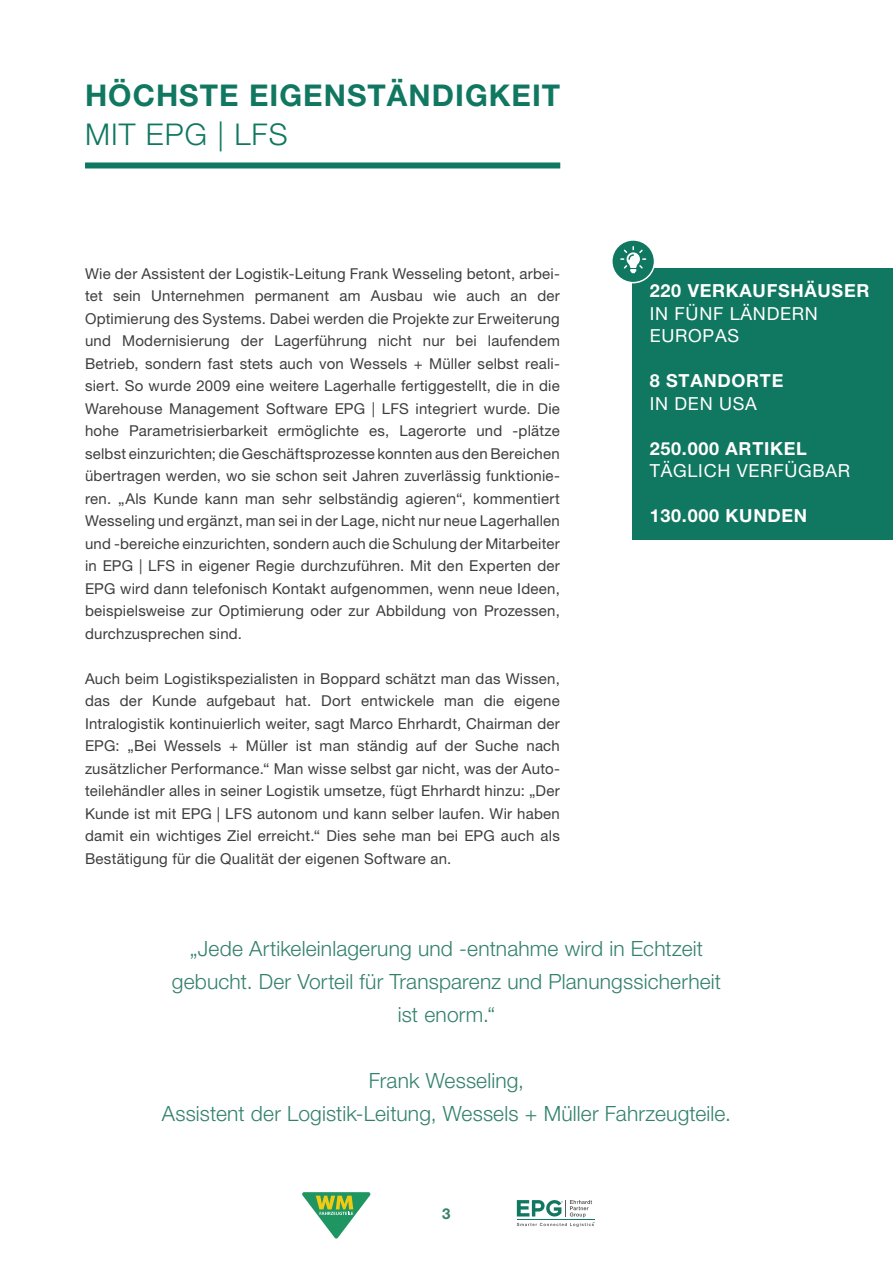
<style>
.page{position:relative;width:893px;height:1263px;background:#fff}
.page>*{position:absolute;margin:0;border:0;box-sizing:border-box;transform-origin:0 0}
.t1{font:700 30px "Helvetica Neue LT Pro";letter-spacing:.035em;color:#107760}
.t2{font:300 30px "Helvetica Neue LT Pro";letter-spacing:.035em;color:#107760}
.t3{font:300 21px/33px "Helvetica Neue LT Pro";letter-spacing:.01em;color:#33816c;text-align:center}
.t4{font:700 18px "Helvetica Neue LT Pro";letter-spacing:.04em;color:#fff}
.t5{font:18px/22.5px "Helvetica Neue LT Pro";letter-spacing:.04em;color:#fff}
.t6{font:15px/22.5px "Helvetica Neue LT Pro";letter-spacing:.015em;color:#3f3e3e;text-align:justify}
.t7{font:700 15px "Helvetica Neue LT Pro";color:#33816c}
</style>
<div class="page">
<svg style="left:517px;top:1200px;width:77px;height:27px"></svg>
<svg style="left:302px;top:1192px;width:68px;height:46px"></svg>
<div style="left:633px;top:268px;width:260px;height:271px;background:#107760"></div>
<div style="left:612px;top:240px;width:42px;height:43px;background:#107760;border-radius:50%"></div>
<div style="left:611px;top:239px;width:44px;height:44px;border:2px solid #fff;border-radius:50%"></div>
<svg style="left:620px;top:246px;width:26px;height:27px"></svg>
<div style="left:85px;top:162px;width:475px;height:6px;background:#107760"></div>
<h1 class="t1" style="left:85px;top:77px;width:477px">HÖCHSTE EIGENSTÄNDIGKEIT</h1>
<h1 class="t2" style="left:85px;top:116px;width:204px">MIT EPG | LFS</h1>
<p class="t6" style="left:85px;top:262px;width:476px">Wie der Assistent der Logistik-Leitung Frank Wesseling betont, arbei&shy;tet sein Unternehmen permanent am Ausbau wie auch an der Optimierung des Systems. Dabei werden die Projekte zur Erweiterung und Modernisierung der Lagerführung nicht nur bei laufendem Betrieb, sondern fast stets auch von Wessels + Müller selbst reali&shy;siert. So wurde 2009 eine weitere Lagerhalle fertiggestellt, die in die Warehouse Management Software EPG | LFS integriert wurde. Die hohe Parametrisierbarkeit ermöglichte es, Lagerorte und -plätze selbst einzurichten; die Geschäftsprozesse konnten aus den Bereichen übertragen werden, wo sie schon seit Jahren zuverlässig funktionie&shy;ren. „Als Kunde kann man sehr selbständig agieren“, kommentiert Wesseling und ergänzt, man sei in der Lage, nicht nur neue Lagerhallen und -bereiche einzurichten, sondern auch die Schulung der Mitarbeiter in EPG | LFS in eigener Regie durchzuführen. Mit den Experten der EPG wird dann telefonisch Kontakt aufgenommen, wenn neue Ideen, beispielsweise zur Optimierung oder zur Abbildung von Prozessen, durchzusprechen sind.</p>
<p class="t6" style="left:85px;top:667px;width:476px">Auch beim Logistikspezialisten in Boppard schätzt man das Wissen, das der Kunde aufgebaut hat. Dort entwickele man die eigene Intralogistik kontinuierlich weiter, sagt Marco Ehrhardt, Chairman der EPG: „Bei Wessels + Müller ist man ständig auf der Suche nach zusätzlicher Performance.“ Man wisse selbst gar nicht, was der Auto&shy;teilehändler alles in seiner Logistik umsetze, fügt Ehrhardt hinzu: „Der Kunde ist mit EPG | LFS autonom und kann selber laufen. Wir haben damit ein wichtiges Ziel erreicht.“ Dies sehe man bei EPG auch als Bestätigung für die Qualität der eigenen Software an.</p>
<p class="t4" style="left:650px;top:280px;width:221px">220 VERKAUFSHÄUSER</p>
<p class="t5" style="left:650px;top:302px;width:170px">IN FÜNF LÄNDERN<br>EUROPAS</p>
<p class="t4" style="left:650px;top:370px;width:135px">8 STANDORTE</p>
<p class="t5" style="left:650px;top:392px;width:109px">IN DEN USA</p>
<p class="t4" style="left:650px;top:437px;width:159px">250.000 ARTIKEL</p>
<p class="t5" style="left:650px;top:460px;width:202px">TÄGLICH VERFÜGBAR</p>
<p class="t4" style="left:650px;top:505px;width:159px">130.000 KUNDEN</p>
<h2 class="t3" style="left:172px;top:931px;width:551px">„Jede Artikeleinlagerung und -entnahme wird in Echtzeit gebucht. Der Vorteil für Transparenz und Planungssicherheit ist enorm.“</h2>
<h2 class="t3" style="left:162px;top:1063px;width:571px">Frank Wesseling,<br>Assistent der Logistik-Leitung, Wessels + Müller Fahrzeugteile.</h2>
<p class="t7" style="left:442px;top:1205px;width:10px">3</p>
</div>
